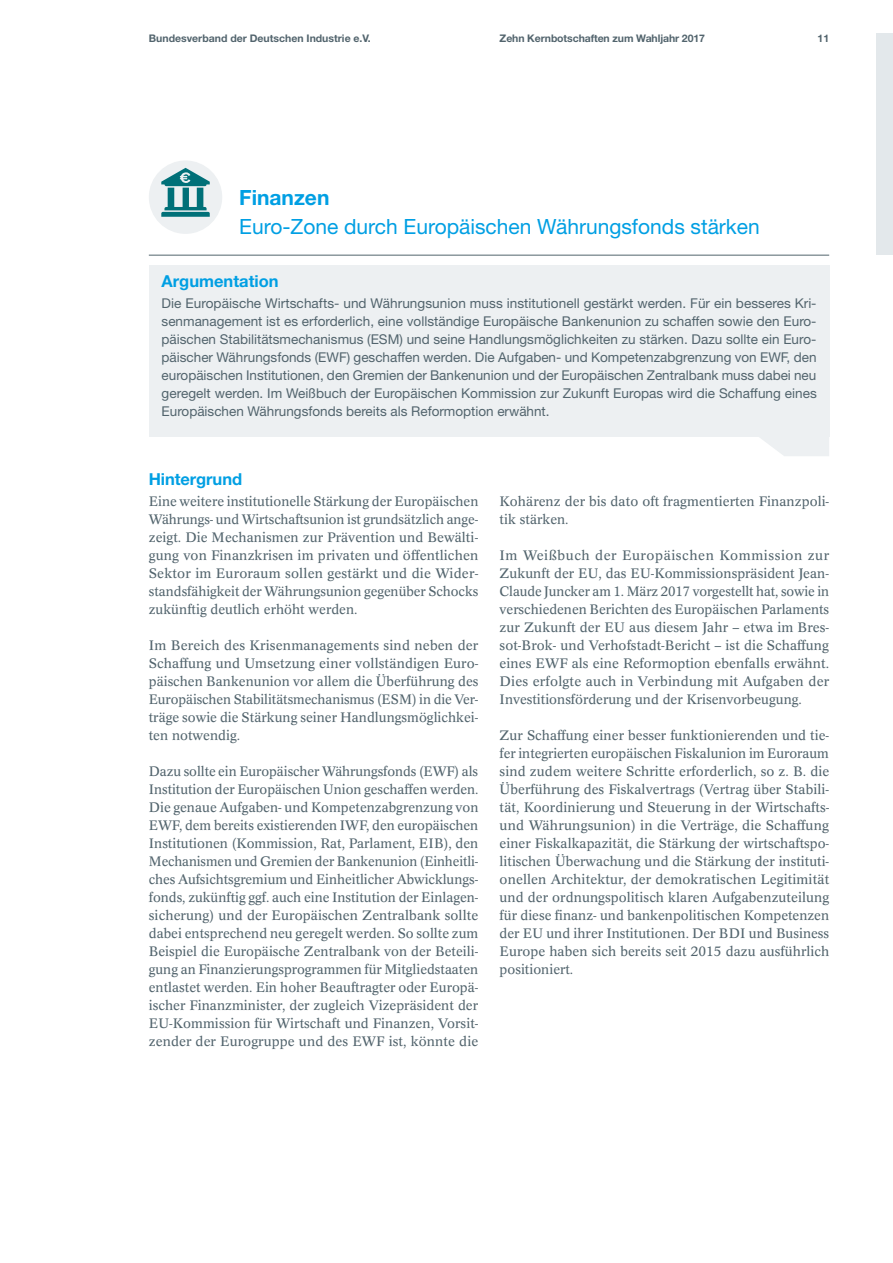
<style>
.page{position:relative;width:893px;height:1263px;background:#fff}
.page>*{position:absolute;margin:0;border:0;box-sizing:border-box;transform-origin:0 0}
.t1{font:21px "Helvetica Neue LT Std";color:#009fe3}
.t2{font:700 21px "Helvetica Neue LT Std";color:#009fe3}
.t3{font:700 16.5px "Helvetica Neue LT Std";color:#009fe3}
.t4{font:13.5px/18px "Concorde BE";color:#52646d;text-align:justify}
.t5{font:13.5px/18px "Helvetica Neue LT Std";color:#52646d;text-align:justify}
.t6{font:700 10.5px "Helvetica Neue LT Std";color:#52646d}
</style>
<div class="page">
<div style="left:876px;top:34px;width:17px;height:221px;background:#e3e8eb"></div>
<hr style="left:149px;top:255px;width:680px;height:1px;background:#52646d">
<div style="left:149px;top:266px;width:680px;height:46px;background:#edf0f2"></div>
<div style="left:149px;top:286px;width:680px;height:151px;background:#edf0f2"></div>
<svg style="left:759px;top:437px;width:70px;height:19px"></svg>
<div style="left:149px;top:160px;width:73px;height:74px;background:#edf0f2;border-radius:50%"></div>
<svg style="left:161px;top:168px;width:49px;height:49px"></svg>
<p class="t6" style="left:149px;top:31px;width:223px">Bundesverband der Deutschen Industrie e.V.</p>
<p class="t6" style="left:500px;top:31px;width:207px">Zehn Kernbotschaften zum Wahljahr 2017</p>
<p class="t6" style="left:817px;top:31px;width:13px">11</p>
<h1 class="t2" style="left:239px;top:185px;width:92px">Finanzen</h1>
<h1 class="t1" style="left:239px;top:214px;width:522px">Euro-Zone durch Europäischen Währungsfonds stärken</h1>
<p class="t3" style="left:162px;top:271px;width:119px">Argumentation</p>
<p class="t5" style="left:162px;top:294px;width:657px">Die Europäische Wirtschafts- und Währungsunion muss institutionell gestärkt werden. Für ein besseres Kri&shy;senmanagement ist es erforderlich, eine vollständige Europäische Bankenunion zu schaffen sowie den Euro&shy;päischen Stabilitätsmechanismus (ESM) und seine Handlungsmöglichkeiten zu stärken. Dazu sollte ein Euro&shy;päischer Währungsfonds (EWF) geschaffen werden. Die Aufgaben- und Kompetenzabgrenzung von EWF, den europäischen Institutionen, den Gremien der Bankenunion und der Europäischen Zentralbank muss dabei neu geregelt werden. Im Weißbuch der Europäischen Kommission zur Zukunft Europas wird die Schaffung eines Europäischen Währungsfonds bereits als Reformoption erwähnt.</p>
<p class="t3" style="left:149px;top:469px;width:95px">Hintergrund</p>
<p class="t4" style="left:149px;top:493px;width:331px">Eine weitere institutionelle Stärkung der Europäischen Währungs- und Wirtschaftsunion ist grundsätzlich ange&shy;zeigt. Die Mechanismen zur Prävention und Bewälti&shy;gung von Finanzkrisen im privaten und öffentlichen Sektor im Euroraum sollen gestärkt und die Wider&shy;standsfähigkeit der Währungsunion gegenüber Schocks zukünftig deutlich erhöht werden.</p>
<p class="t4" style="left:149px;top:637px;width:331px">Im Bereich des Krisenmanagements sind neben der Schaffung und Umsetzung einer vollständigen Euro&shy;päischen Bankenunion vor allem die Überführung des Europäischen Stabilitätsmechanismus (ESM) in die Ver&shy;träge sowie die Stärkung seiner Handlungsmöglichkei&shy;ten notwendig.</p>
<p class="t4" style="left:149px;top:763px;width:331px">Dazu sollte ein Europäischer Währungsfonds (EWF) als Institution der Europäischen Union geschaffen werden.<br>Die genaue Aufgaben- und Kompetenzabgrenzung von EWF, dem bereits existierenden IWF, den europäischen Institutionen (Kommission, Rat, Parlament, EIB), den Mechanismen und Gremien der Bankenunion (Einheitli&shy;ches Aufsichtsgremium und Einheitlicher Abwicklungs&shy;fonds, zukünftig ggf. auch eine Institution der Einlagen&shy;sicherung) und der Europäischen Zentralbank sollte dabei entsprechend neu geregelt werden. So sollte zum Beispiel die Europäische Zentralbank von der Beteili&shy;gung an Finanzierungsprogrammen für Mitgliedstaaten entlastet werden. Ein hoher Beauftragter oder Europä&shy;ischer Finanzminister, der zugleich Vizepräsident der EU-Kommission für Wirtschaft und Finanzen, Vorsit&shy;zender der Eurogruppe und des EWF ist, könnte die</p>
<p class="t4" style="left:500px;top:493px;width:331px">Kohärenz der bis dato oft fragmentierten Finanzpoli&shy;tik stärken.</p>
<p class="t4" style="left:500px;top:547px;width:331px">Im Weißbuch der Europäischen Kommission zur Zukunft der EU, das EU-Kommissionspräsident Jean-Claude Juncker am 1. März 2017 vorgestellt hat, sowie in verschiedenen Berichten des Europäischen Parlaments zur Zukunft der EU aus diesem Jahr – etwa im Bres&shy;sot-Brok- und Verhofstadt-Bericht – ist die Schaffung eines EWF als eine Reformoption ebenfalls erwähnt.<br>Dies erfolgte auch in Verbindung mit Aufgaben der Investitionsförderung und der Krisenvorbeugung.</p>
<p class="t4" style="left:500px;top:727px;width:331px">Zur Schaffung einer besser funktionierenden und tie&shy;fer integrierten europäischen Fiskalunion im Euroraum sind zudem weitere Schritte erforderlich, so z. B. die Überführung des Fiskalvertrags (Vertrag über Stabili&shy;tät, Koordinierung und Steuerung in der Wirtschafts&shy;und Währungsunion) in die Verträge, die Schaffung einer Fiskalkapazität, die Stärkung der wirtschaftspo&shy;litischen Überwachung und die Stärkung der instituti&shy;onellen Architektur, der demokratischen Legitimität und der ordnungspolitisch klaren Aufgabenzuteilung für diese finanz- und bankenpolitischen Kompetenzen der EU und ihrer Institutionen. Der BDI und Business Europe haben sich bereits seit 2015 dazu ausführlich positioniert.</p>
</div>
